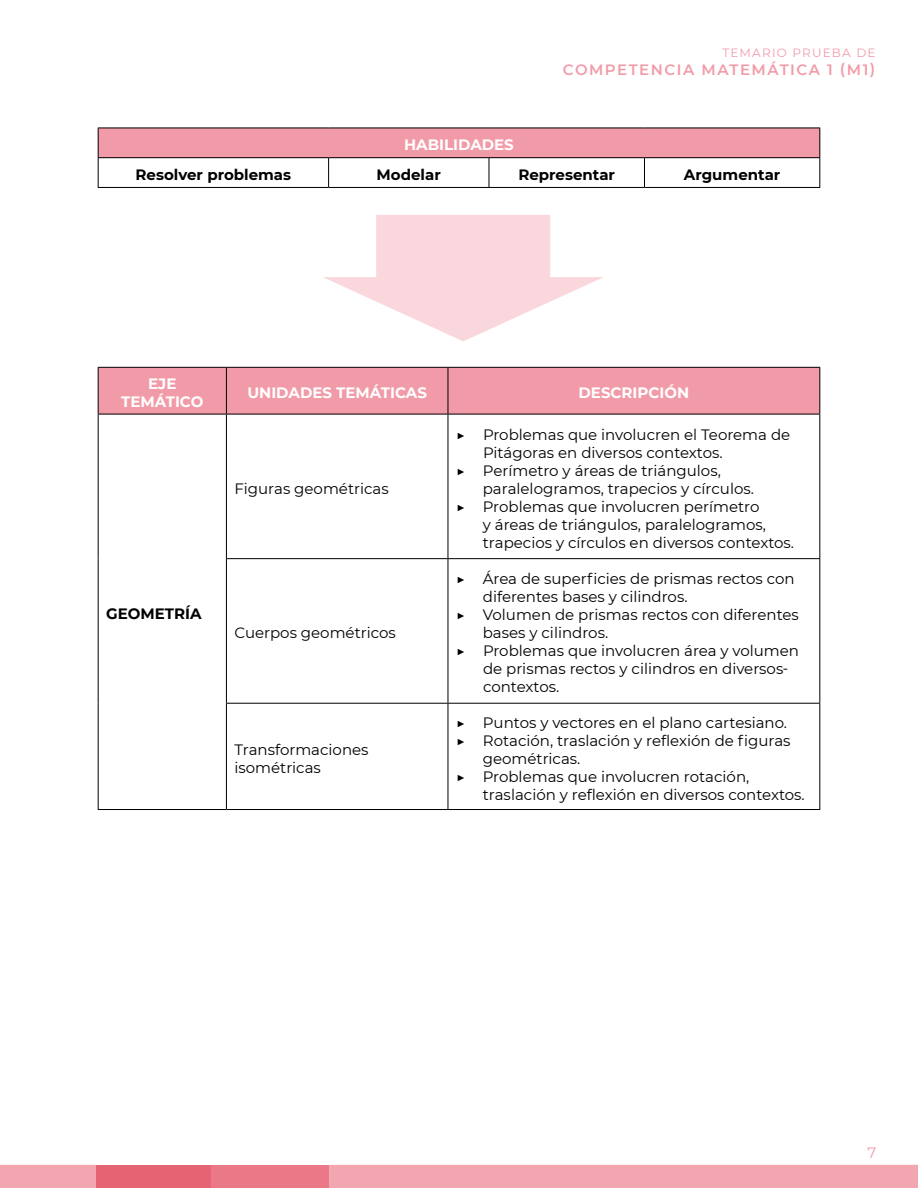
<style>
.page{position:relative;width:918px;height:1188px;background:#fff}
.page>*{position:absolute;margin:0;border:0;box-sizing:border-box;transform-origin:0 0}
.t1{font:15px/18px "Montserrat";color:#000}
.t2{font:700 15px "Montserrat";color:#000}
.t3{font:700 15px/18px "Montserrat";color:#fff;text-align:center}
.t4{font:600 15px "Montserrat";letter-spacing:.1em;color:#f29ba8}
.t5{font:15px "Montserrat";color:#f29ba8}
.t6{font:12px "Montserrat";letter-spacing:.1em;color:#f29ba8}
</style>
<div class="page">
<div style="left:0;top:1165px;width:918px;height:23px;background:#f2a6b0"></div>
<div style="left:211px;top:1165px;width:118px;height:23px;background:#eb7887"></div>
<div style="left:97px;top:1165px;width:114px;height:23px;background:#e66373"></div>
<div style="left:98px;top:128px;width:722px;height:30px;background:#f29ba8"></div>
<hr style="left:98px;top:128px;width:231px;height:1px;background:#000">
<hr style="left:329px;top:128px;width:160px;height:1px;background:#000">
<hr style="left:489px;top:128px;width:156px;height:1px;background:#000">
<hr style="left:645px;top:128px;width:175px;height:1px;background:#000">
<hr style="left:98px;top:157px;width:231px;height:1px;background:#000">
<hr style="left:329px;top:157px;width:160px;height:1px;background:#000">
<hr style="left:489px;top:157px;width:156px;height:1px;background:#000">
<hr style="left:645px;top:157px;width:175px;height:1px;background:#000">
<hr style="left:98px;top:187px;width:231px;height:1px;background:#000">
<hr style="left:329px;top:187px;width:160px;height:1px;background:#000">
<hr style="left:489px;top:187px;width:156px;height:1px;background:#000">
<hr style="left:645px;top:187px;width:175px;height:1px;background:#000">
<svg style="left:98px;top:128px;width:1px;height:59px"></svg>
<svg style="left:328px;top:158px;width:1px;height:29px"></svg>
<svg style="left:489px;top:158px;width:1px;height:29px"></svg>
<svg style="left:644px;top:158px;width:1px;height:29px"></svg>
<svg style="left:819px;top:128px;width:1px;height:59px"></svg>
<div style="left:99px;top:368px;width:720px;height:46px;background:#f29ba8"></div>
<hr style="left:98px;top:367px;width:128px;height:1px;background:#000">
<hr style="left:226px;top:367px;width:222px;height:1px;background:#000">
<hr style="left:448px;top:367px;width:372px;height:1px;background:#000">
<hr style="left:98px;top:414px;width:128px;height:1px;background:#000">
<hr style="left:226px;top:414px;width:222px;height:1px;background:#000">
<hr style="left:448px;top:414px;width:372px;height:1px;background:#000">
<hr style="left:226px;top:558px;width:222px;height:1px;background:#000">
<hr style="left:448px;top:558px;width:372px;height:1px;background:#000">
<hr style="left:226px;top:703px;width:222px;height:1px;background:#000">
<hr style="left:448px;top:703px;width:372px;height:1px;background:#000">
<hr style="left:98px;top:809px;width:128px;height:1px;background:#000">
<hr style="left:226px;top:809px;width:222px;height:1px;background:#000">
<hr style="left:448px;top:809px;width:372px;height:1px;background:#000">
<hr style="left:98px;top:368px;width:1px;height:46px;background:#000">
<hr style="left:98px;top:414px;width:1px;height:145px;background:#000">
<hr style="left:98px;top:559px;width:1px;height:144px;background:#000">
<hr style="left:98px;top:703px;width:1px;height:106px;background:#000">
<hr style="left:226px;top:368px;width:1px;height:46px;background:#000">
<hr style="left:448px;top:368px;width:1px;height:46px;background:#000">
<hr style="left:819px;top:368px;width:1px;height:46px;background:#000">
<hr style="left:226px;top:414px;width:1px;height:144px;background:#000">
<hr style="left:448px;top:414px;width:1px;height:144px;background:#000">
<hr style="left:819px;top:414px;width:1px;height:144px;background:#000">
<hr style="left:226px;top:559px;width:1px;height:144px;background:#000">
<hr style="left:448px;top:559px;width:1px;height:144px;background:#000">
<hr style="left:819px;top:559px;width:1px;height:144px;background:#000">
<hr style="left:226px;top:704px;width:1px;height:105px;background:#000">
<hr style="left:448px;top:704px;width:1px;height:105px;background:#000">
<hr style="left:819px;top:704px;width:1px;height:105px;background:#000">
<svg style="left:323px;top:215px;width:280px;height:126px"></svg>
<p class="t3" style="left:404px;top:135px;width:111px">HABILIDADES</p>
<p class="t6" style="left:722px;top:45px;width:155px">TEMARIO PRUEBA DE</p>
<p class="t4" style="left:563px;top:59px;width:314px">COMPETENCIA MATEMÁTICA 1 (M1)</p>
<p class="t2" style="left:136px;top:164px;width:157px">Resolver problemas</p>
<p class="t2" style="left:377px;top:164px;width:66px">Modelar</p>
<p class="t2" style="left:518px;top:164px;width:98px">Representar</p>
<p class="t2" style="left:684px;top:164px;width:98px">Argumentar</p>
<p class="t3" style="left:121px;top:374px;width:84px">EJE<br>TEMÁTICO</p>
<p class="t3" style="left:247px;top:383px;width:181px">UNIDADES TEMÁTICAS</p>
<p class="t3" style="left:579px;top:383px;width:112px">DESCRIPCIÓN</p>
<p class="t1" style="left:235px;top:479px;width:156px">Figuras geométricas</p>
<p class="t2" style="left:106px;top:603px;width:97px">GEOMETRÍA</p>
<p class="t1" style="left:235px;top:623px;width:163px">Cuerpos geométricos</p>
<p class="t1" style="left:235px;top:740px;width:136px">Transformaciones isométricas</p>
<p class="t1" style="left:456px;top:425px;width:336px">▶ Problemas que involucren el Teorema de</p>
<p class="t1" style="left:483px;top:443px;width:241px">Pitágoras en diversos contextos.</p>
<p class="t1" style="left:456px;top:461px;width:266px">▶ Perímetro y áreas de triángulos,</p>
<p class="t1" style="left:483px;top:479px;width:273px">paralelogramos, trapecios y círculos.</p>
<p class="t1" style="left:456px;top:497px;width:305px">▶ Problemas que involucren perímetro</p>
<p class="t1" style="left:483px;top:515px;width:285px">y áreas de triángulos, paralelogramos,</p>
<p class="t1" style="left:483px;top:533px;width:313px">trapecios y círculos en diversos contextos.</p>
<p class="t1" style="left:456px;top:569px;width:340px">▶ Área de superficies de prismas rectos con</p>
<p class="t1" style="left:483px;top:587px;width:206px">diferentes bases y cilindros.</p>
<p class="t1" style="left:456px;top:605px;width:344px">▶ Volumen de prismas rectos con diferentes</p>
<p class="t1" style="left:483px;top:623px;width:127px">bases y cilindros.</p>
<p class="t1" style="left:456px;top:641px;width:345px">▶ Problemas que involucren área y volumen</p>
<p class="t1" style="left:483px;top:659px;width:302px">de prismas rectos y cilindros en diversos</p>
<p class="t1" style="left:483px;top:677px;width:78px">contextos.</p>
<p class="t1" style="left:456px;top:713px;width:333px">▶ Puntos y vectores en el plano cartesiano.</p>
<p class="t1" style="left:456px;top:731px;width:336px">▶ Rotación, traslación y reflexión de figuras</p>
<p class="t1" style="left:483px;top:749px;width:99px">geométricas.</p>
<p class="t1" style="left:456px;top:767px;width:295px">▶ Problemas que involucren rotación,</p>
<p class="t1" style="left:483px;top:785px;width:323px">traslación y reflexión en diversos contextos.</p>
<p class="t5" style="left:868px;top:1142px;width:10px">7</p>
</div>
